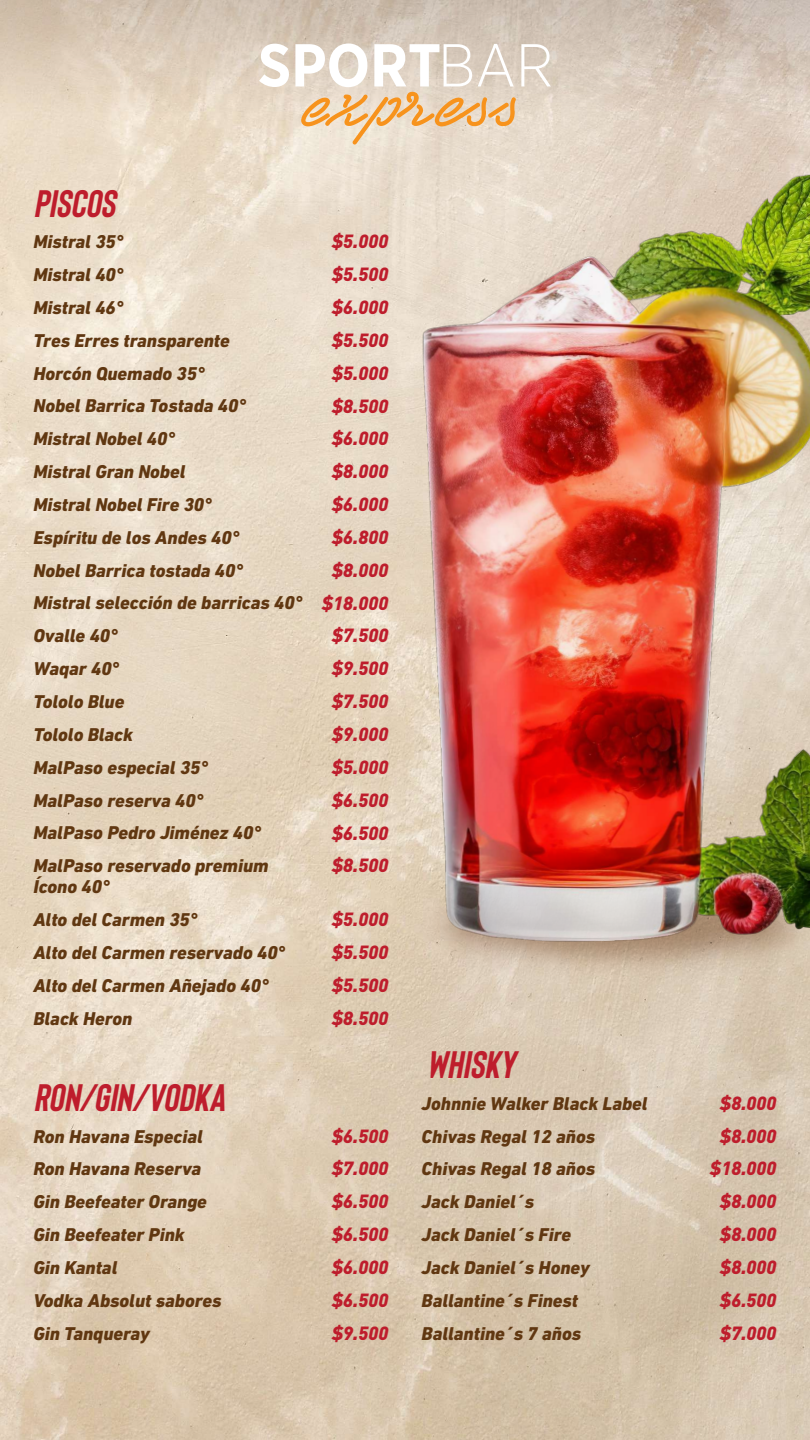
<style>
.page{position:relative;width:810px;height:1440px;background:#fff}
.page>*{position:absolute;margin:0;border:0;box-sizing:border-box;transform-origin:0 0}
.t1{font:38.25px "Bison Bold Itallic";color:#be1d2c}
.t2{font:italic 800 18.9px/32.8px "DIN Next LT Pro";color:#603711}
.t3{font:italic 900 18.9px/32.8px "DIN Pro";color:#be1d2c;text-align:center}
</style>
<div class="page">
<img style="left:0;top:118px;width:810px;height:1322px">
<svg style="left:0;top:0;width:810px;height:118px;background:#d5c6b5"></svg>
<img style="left:190px;top:77px;width:620px;height:960px">
<svg style="left:259px;top:44px;width:30px;height:43px"></svg>
<svg style="left:295px;top:43px;width:256px;height:102px;background:#e9d6c0"></svg>
<h1 class="t1" style="left:33px;top:182px;width:83px">PISCOS</h1>
<p class="t2" style="left:33px;top:225px;width:270px">Mistral 35°<br>Mistral 40°<br>Mistral 46°<br>Tres Erres transparente<br>Horcón Quemado 35°<br>Nobel Barrica Tostada 40°<br>Mistral Nobel 40°<br>Mistral Gran Nobel<br>Mistral Nobel Fire 30°<br>Espíritu de los Andes 40°<br>Nobel Barrica tostada 40°<br>Mistral selección de barricas 40°<br>Ovalle 40°<br>Waqar 40°<br>Tololo Blue<br>Tololo Black<br>MalPaso especial 35°<br>MalPaso reserva 40°<br>MalPaso Pedro Jiménez 40°<br>MalPaso reservado premium</p>
<p class="t2" style="left:33px;top:870px;width:253px">Ícono 40°<br>Alto del Carmen 35°<br>Alto del Carmen reservado 40°<br>Alto del Carmen Añejado 40°<br>Black Heron</p>
<p class="t3" style="left:322px;top:223px;width:68px">$5.000 $5.500 $6.000 $5.500 $5.000 $8.500 $6.000 $8.000 $6.000 $6.800 $8.000 $18.000 $7.500 $9.500 $7.500 $9.000 $5.000 $6.500 $6.500 $8.500</p>
<p class="t3" style="left:332px;top:901px;width:58px;text-align:justify">$5.000 $5.500 $5.500 $8.500</p>
<h1 class="t1" style="left:33px;top:1077px;width:193px">RON/GIN/VODKA</h1>
<p class="t2" style="left:33px;top:1120px;width:190px">Ron Havana Especial<br>Ron Havana Reserva<br>Gin Beefeater Orange<br>Gin Beefeater Pink<br>Gin Kantal<br>Vodka Absolut sabores<br>Gin Tanqueray</p>
<p class="t3" style="left:332px;top:1117px;width:58px;text-align:justify">$6.500 $7.000 $6.500 $6.500 $6.000 $6.500 $9.500</p>
<h1 class="t1" style="left:427px;top:1044px;width:90px">WHISKY</h1>
<p class="t2" style="left:422px;top:1087px;width:228px">Johnnie Walker Black Label<br>Chivas Regal 12 años<br>Chivas Regal 18 años<br>Jack Daniel´s<br>Jack Daniel´s Fire<br>Jack Daniel´s Honey<br>Ballantine´s Finest<br>Ballantine´s 7 años</p>
<p class="t3" style="left:710px;top:1084px;width:68px">$8.000 $8.000 $18.000 $8.000 $8.000 $8.000 $6.500 $7.000</p>
</div>
